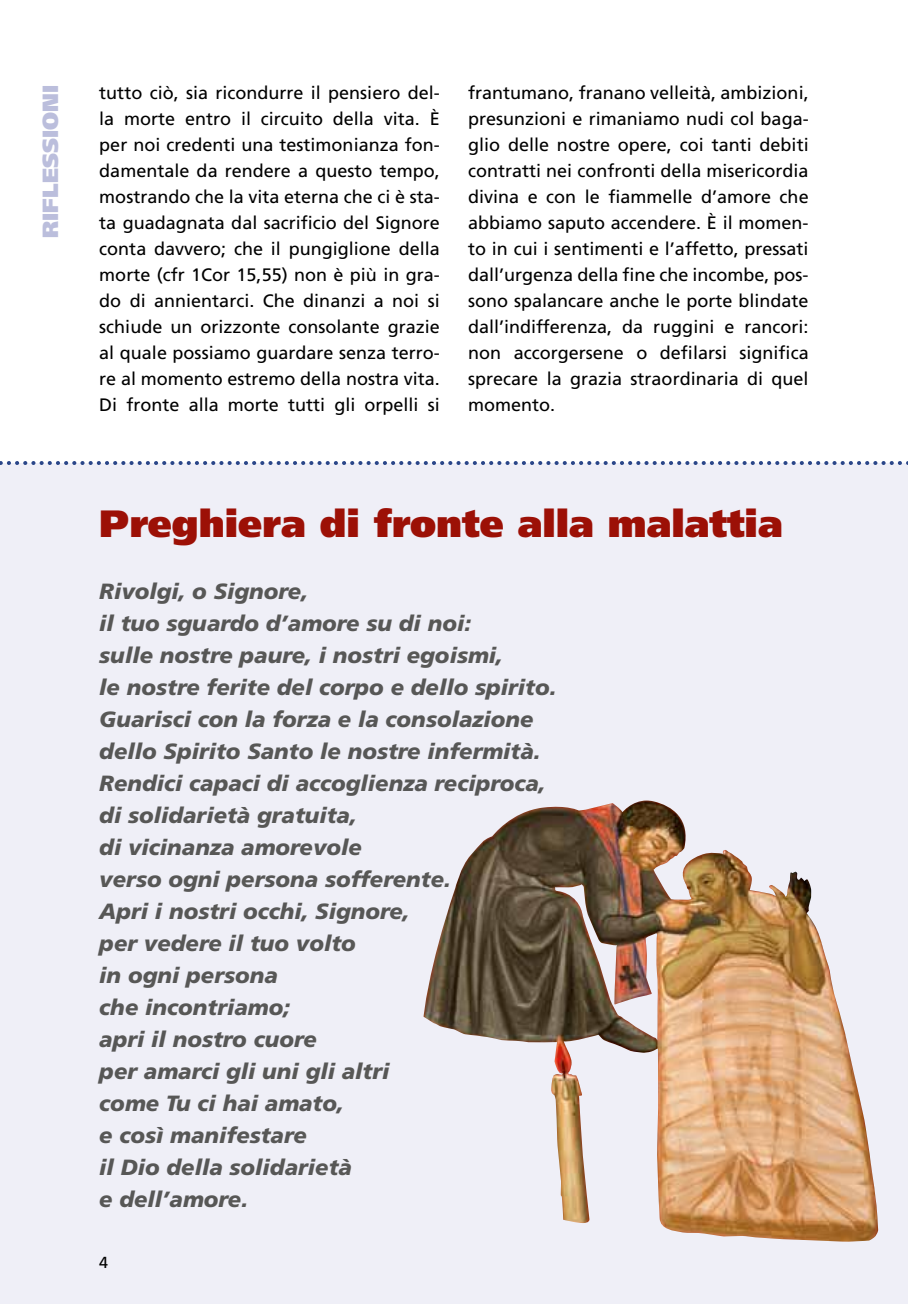
<style>
.page{position:relative;width:908px;height:1304px;background:#fff}
.page>*{position:absolute;margin:0;border:0;box-sizing:border-box;transform-origin:0 0}
.t1{font:900 38px "Frutiger";color:#9c1006}
.t2{font:italic 900 22px/32px "Frutiger";color:#575756}
.t3{font:900 22px "Frutiger";color:#bbbedc}
.t4{font:18px/26px "Frutiger";color:#000;text-align:justify}
.t5{font:16px "Frutiger";color:#000}
</style>
<div class="page">
<div style="left:0;top:463px;width:907px;height:841px;background:#efeff7"></div>
<img style="left:423px;top:803px;width:454px;height:439px">
<svg style="left:0;top:461px;width:899px;height:4px"></svg>
<p class="t3" style="left:37px;top:238px;width:154px;rotate:-90deg">riflessioni</p>
<p class="t4" style="left:99px;top:80px;width:342px">tutto ciò, sia ricondurre il pensiero del&shy;la morte entro il circuito della vita. È per noi credenti una testimonianza fon&shy;damentale da rendere a questo tempo, mostrando che la vita eterna che ci è sta&shy;ta guadagnata dal sacrificio del Signore conta davvero; che il pungiglione della morte (cfr 1Cor 15,55) non è più in gra&shy;do di annientarci. Che dinanzi a noi si schiude un orizzonte consolante grazie al quale possiamo guardare senza terro&shy;re al momento estremo della nostra vita.<br>Di fronte alla morte tutti gli orpelli si</p>
<p class="t4" style="left:468px;top:80px;width:342px">frantumano, franano velleità, ambizioni, presunzioni e rimaniamo nudi col baga&shy;glio delle nostre opere, coi tanti debiti contratti nei confronti della misericordia divina e con le fiammelle d’amore che abbiamo saputo accendere. È il momen&shy;to in cui i sentimenti e l’affetto, pressati dall’urgenza della fine che incombe, pos&shy;sono spalancare anche le porte blindate dall’indifferenza, da ruggini e rancori: non accorgersene o defilarsi significa sprecare la grazia straordinaria di quel momento.</p>
<h1 class="t1" style="left:99px;top:500px;width:684px">Preghiera di fronte alla malattia</h1>
<p class="t2" style="left:99px;top:575px;width:458px">Rivolgi, o Signore,<br>il tuo sguardo d’amore su di noi:<br>sulle nostre paure, i nostri egoismi,<br>le nostre ferite del corpo e dello spirito.<br>Guarisci con la forza e la consolazione dello Spirito Santo le nostre infermità.<br>Rendici capaci di accoglienza reciproca, di solidarietà gratuita,<br>di vicinanza amorevole<br>verso ogni persona sofferente.<br>Apri i nostri occhi, Signore,<br>per vedere il tuo volto<br>in ogni persona<br>che incontriamo;<br>apri il nostro cuore<br>per amarci gli uni gli altri<br>come Tu ci hai amato,<br>e così manifestare<br>il Dio della solidarietà<br>e dell’amore.</p>
<p class="t5" style="left:99px;top:1253px;width:10px">4</p>
</div>
